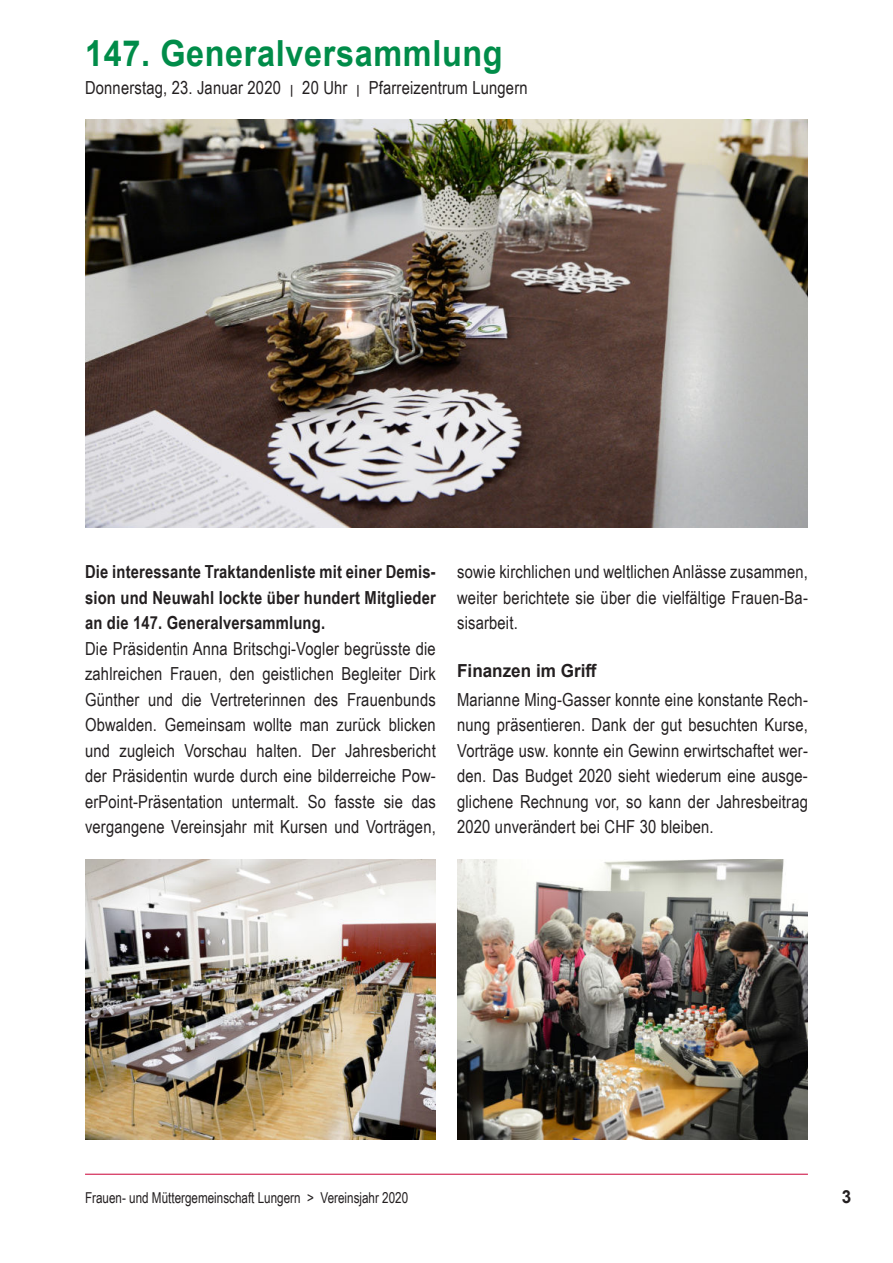
<style>
.page{position:relative;width:893px;height:1263px;background:#fff}
.page>*{position:absolute;margin:0;border:0;box-sizing:border-box;transform-origin:0 0}
.t1{font:700 36px "Arial";letter-spacing:.02em;color:#008c49;scale:.9 1}
.t2{font:18px/25.5px "Arial Narrow";letter-spacing:.01em;color:#231f20;text-align:justify}
.t3{font:700 18px/25.5px "Arial Narrow";letter-spacing:.01em;color:#231f20;text-align:justify}
.t4{font:700 18px "Arial";color:#231f20;scale:.95 1}
.t5{font:15px "Arial Narrow";color:#231f20;scale:.95 1}
.s1{font-size:12.6px}
</style>
<div class="page">
<hr style="left:85px;top:1174px;width:723px;height:1px;background:#cd0d40">
<img style="left:85px;top:859px;width:351px;height:281px">
<img style="left:85px;top:119px;width:723px;height:408px">
<img style="left:457px;top:859px;width:351px;height:281px">
<h1 class="t1" style="left:85px;top:40px;width:466px">147. Generalversammlung</h1>
<p class="t2" style="left:85px;top:76px;width:444px">Donnerstag, 23. Januar 2020 <span class="s1">|</span> 20 Uhr <span class="s1">|</span> Pfarreizentrum Lungern</p>
<p class="t3" style="left:85px;top:561px;width:352px">Die interessante Traktandenliste mit einer Demis&shy;sion und Neuwahl lockte über hundert Mitglieder an die 147. Generalversammlung.</p>
<p class="t2" style="left:85px;top:637px;width:352px">Die Präsidentin Anna Britschgi-Vogler begrüsste die zahlreichen Frauen, den geistlichen Begleiter Dirk Günther und die Vertreterinnen des Frauenbunds Obwalden. Gemeinsam wollte man zurück blicken und zugleich Vorschau halten. Der Jahresbericht der Präsidentin wurde durch eine bilderreiche Pow&shy;erPoint-Präsentation untermalt. So fasste sie das vergangene Vereinsjahr mit Kursen und Vorträgen,</p>
<p class="t2" style="left:457px;top:561px;width:352px">sowie kirchlichen und weltlichen Anlässe zusammen, weiter berichtete sie über die vielfältige Frauen-Ba&shy;sisarbeit.</p>
<p class="t4" style="left:457px;top:658px;width:149px">Finanzen im Griff</p>
<p class="t2" style="left:457px;top:688px;width:352px">Marianne Ming-Gasser konnte eine konstante Rech&shy;nung präsentieren. Dank der gut besuchten Kurse, Vorträge usw. konnte ein Gewinn erwirtschaftet wer&shy;den. Das Budget 2020 sieht wiederum eine ausge&shy;glichene Rechnung vor, so kann der Jahresbeitrag 2020 unverändert bei CHF 30 bleiben.</p>
<p class="t5" style="left:85px;top:1192px;width:342px">Frauen- und Müttergemeinschaft Lungern &gt; Vereinsjahr 2020</p>
<p class="t4" style="left:842px;top:1190px;width:12px">3</p>
</div>
